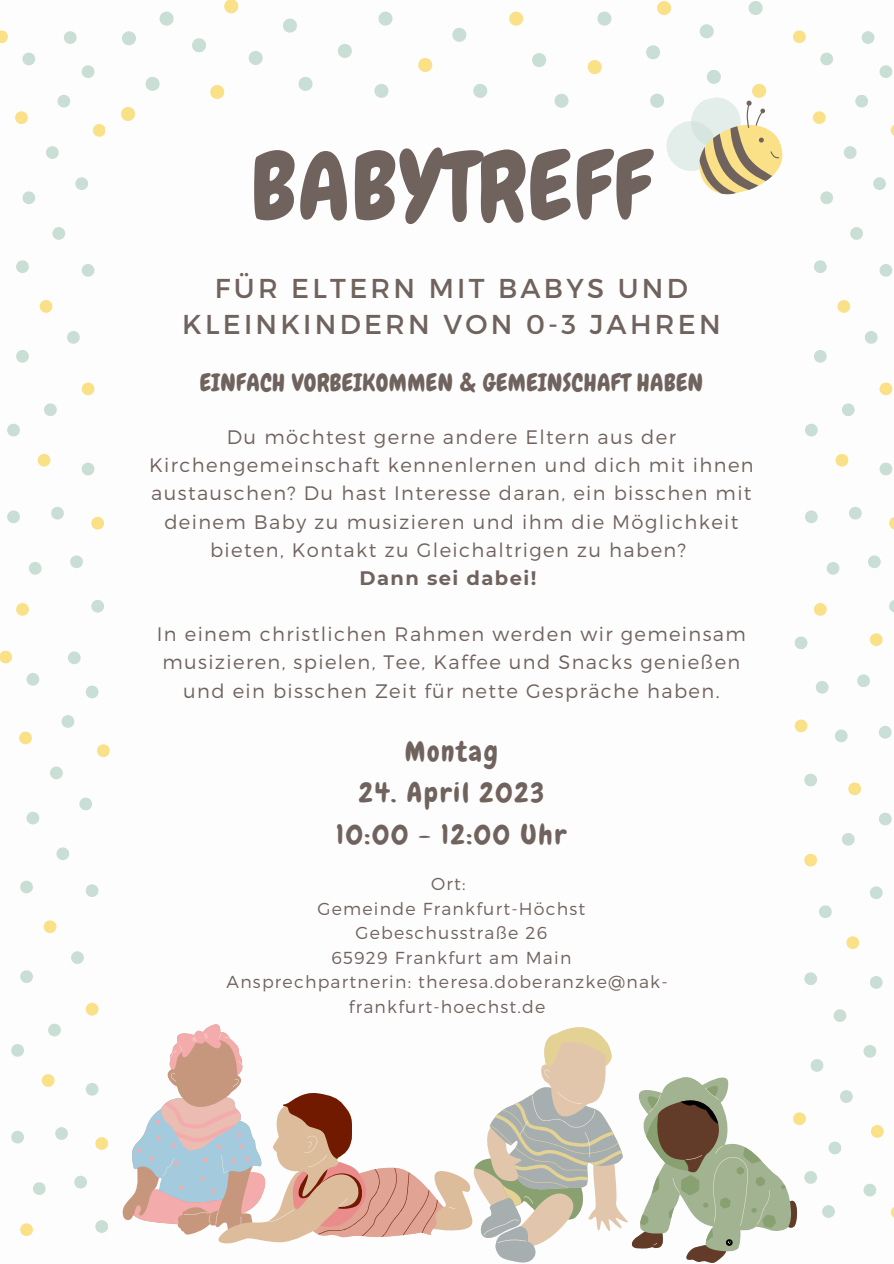
<style>
.page{position:relative;width:894px;height:1264px;background:#fff}
.page>*{position:absolute;margin:0;border:0;box-sizing:border-box;transform-origin:0 0}
.t1{font:93.9px "Chewy";letter-spacing:.02em;color:#70635e}
.t2{font:27.6px/41.2px "Chewy";letter-spacing:.07em;color:#70635e;text-align:center}
.t3{font:27.3px/36.6px "Montserrat";letter-spacing:.12em;color:#70635e;text-align:center}
.t4{font:24.15px "Chewy";letter-spacing:.02em;color:#70635e}
.t5{font:300 19.5px/28.2px "Montserrat";letter-spacing:.07em;color:#70635e;text-align:center}
.t6{font:700 19.5px "Montserrat";letter-spacing:.07em;color:#70635e}
.t7{font:300 17.4px/24.8px "Montserrat";letter-spacing:.07em;color:#70635e;text-align:center}
</style>
<div class="page">
<svg style="left:82px;top:264px;width:12px;height:13px"></svg>
<svg style="left:16px;top:350px;width:13px;height:12px"></svg>
<svg style="left:44px;top:403px;width:13px;height:13px"></svg>
<svg style="left:7px;top:510px;width:13px;height:13px"></svg>
<svg style="left:75px;top:177px;width:13px;height:13px"></svg>
<svg style="left:22px;top:191px;width:13px;height:13px"></svg>
<svg style="left:57px;top:95px;width:13px;height:12px"></svg>
<svg style="left:64px;top:31px;width:13px;height:13px"></svg>
<svg style="left:70px;top:555px;width:13px;height:13px"></svg>
<svg style="left:82px;top:382px;width:12px;height:13px"></svg>
<svg style="left:38px;top:454px;width:12px;height:12px"></svg>
<svg style="left:91px;top:517px;width:13px;height:12px"></svg>
<svg style="left:15px;top:111px;width:13px;height:13px"></svg>
<svg style="left:0;top:30px;width:8px;height:13px"></svg>
<svg style="left:93px;top:124px;width:12px;height:13px"></svg>
<svg style="left:40px;top:300px;width:12px;height:13px"></svg>
<svg style="left:16px;top:603px;width:13px;height:12px"></svg>
<svg style="left:52px;top:227px;width:13px;height:13px"></svg>
<svg style="left:16px;top:260px;width:13px;height:13px"></svg>
<svg style="left:82px;top:462px;width:12px;height:13px"></svg>
<svg style="left:22px;top:53px;width:13px;height:12px"></svg>
<svg style="left:82px;top:65px;width:12px;height:13px"></svg>
<svg style="left:7px;top:424px;width:13px;height:12px"></svg>
<svg style="left:67px;top:331px;width:13px;height:13px"></svg>
<svg style="left:46px;top:146px;width:13px;height:13px"></svg>
<svg style="left:51px;top:507px;width:13px;height:12px"></svg>
<svg style="left:29px;top:562px;width:13px;height:12px"></svg>
<svg style="left:91px;top:600px;width:13px;height:12px"></svg>
<svg style="left:86px;top:884px;width:12px;height:13px"></svg>
<svg style="left:20px;top:970px;width:13px;height:12px"></svg>
<svg style="left:48px;top:1023px;width:13px;height:13px"></svg>
<svg style="left:11px;top:1130px;width:13px;height:13px"></svg>
<svg style="left:79px;top:797px;width:13px;height:13px"></svg>
<svg style="left:27px;top:811px;width:12px;height:13px"></svg>
<svg style="left:62px;top:715px;width:12px;height:12px"></svg>
<svg style="left:68px;top:651px;width:13px;height:13px"></svg>
<svg style="left:74px;top:1175px;width:13px;height:13px"></svg>
<svg style="left:86px;top:1002px;width:12px;height:13px"></svg>
<svg style="left:42px;top:1074px;width:12px;height:12px"></svg>
<svg style="left:95px;top:1137px;width:13px;height:12px"></svg>
<svg style="left:19px;top:731px;width:13px;height:13px"></svg>
<svg style="left:0;top:650px;width:12px;height:13px"></svg>
<svg style="left:97px;top:744px;width:12px;height:13px"></svg>
<svg style="left:44px;top:920px;width:12px;height:13px"></svg>
<svg style="left:20px;top:1223px;width:13px;height:12px"></svg>
<svg style="left:56px;top:847px;width:13px;height:13px"></svg>
<svg style="left:20px;top:880px;width:13px;height:13px"></svg>
<svg style="left:86px;top:1083px;width:12px;height:12px"></svg>
<svg style="left:27px;top:673px;width:12px;height:12px"></svg>
<svg style="left:86px;top:685px;width:12px;height:13px"></svg>
<svg style="left:11px;top:1044px;width:13px;height:12px"></svg>
<svg style="left:71px;top:951px;width:13px;height:13px"></svg>
<svg style="left:50px;top:766px;width:13px;height:13px"></svg>
<svg style="left:55px;top:1127px;width:13px;height:12px"></svg>
<svg style="left:33px;top:1182px;width:13px;height:12px"></svg>
<svg style="left:95px;top:1220px;width:13px;height:12px"></svg>
<svg style="left:378px;top:12px;width:14px;height:14px"></svg>
<svg style="left:473px;top:84px;width:14px;height:14px"></svg>
<svg style="left:532px;top:53px;width:14px;height:14px"></svg>
<svg style="left:283px;top:19px;width:14px;height:14px"></svg>
<svg style="left:298px;top:77px;width:14px;height:14px"></svg>
<svg style="left:192px;top:38px;width:14px;height:14px"></svg>
<svg style="left:122px;top:31px;width:14px;height:14px"></svg>
<svg style="left:699px;top:24px;width:14px;height:14px"></svg>
<svg style="left:509px;top:12px;width:14px;height:14px"></svg>
<svg style="left:587px;top:60px;width:14px;height:14px"></svg>
<svg style="left:657px;top:1px;width:14px;height:14px"></svg>
<svg style="left:210px;top:85px;width:14px;height:14px"></svg>
<svg style="left:121px;top:107px;width:14px;height:13px"></svg>
<svg style="left:224px;top:0;width:14px;height:13px"></svg>
<svg style="left:418px;top:58px;width:14px;height:14px"></svg>
<svg style="left:338px;top:44px;width:14px;height:14px"></svg>
<svg style="left:374px;top:84px;width:14px;height:14px"></svg>
<svg style="left:597px;top:12px;width:14px;height:14px"></svg>
<svg style="left:145px;top:77px;width:14px;height:14px"></svg>
<svg style="left:159px;top:12px;width:14px;height:14px"></svg>
<svg style="left:554px;top:94px;width:14px;height:14px"></svg>
<svg style="left:452px;top:28px;width:14px;height:14px"></svg>
<svg style="left:248px;top:51px;width:14px;height:14px"></svg>
<svg style="left:646px;top:45px;width:14px;height:14px"></svg>
<svg style="left:650px;top:70px;width:133px;height:125px"></svg>
<svg style="left:748px;top:1px;width:14px;height:14px"></svg>
<svg style="left:879px;top:264px;width:13px;height:13px"></svg>
<svg style="left:814px;top:350px;width:12px;height:12px"></svg>
<svg style="left:842px;top:403px;width:12px;height:13px"></svg>
<svg style="left:805px;top:510px;width:12px;height:13px"></svg>
<svg style="left:873px;top:177px;width:12px;height:13px"></svg>
<svg style="left:820px;top:191px;width:12px;height:13px"></svg>
<svg style="left:855px;top:95px;width:12px;height:12px"></svg>
<svg style="left:861px;top:31px;width:13px;height:13px"></svg>
<svg style="left:868px;top:555px;width:12px;height:13px"></svg>
<svg style="left:879px;top:382px;width:13px;height:13px"></svg>
<svg style="left:835px;top:454px;width:13px;height:12px"></svg>
<svg style="left:889px;top:517px;width:4px;height:12px"></svg>
<svg style="left:813px;top:111px;width:12px;height:13px"></svg>
<svg style="left:793px;top:30px;width:12px;height:13px"></svg>
<svg style="left:890px;top:125px;width:3px;height:10px"></svg>
<svg style="left:837px;top:300px;width:12px;height:13px"></svg>
<svg style="left:814px;top:603px;width:12px;height:12px"></svg>
<svg style="left:850px;top:227px;width:12px;height:13px"></svg>
<svg style="left:814px;top:260px;width:12px;height:13px"></svg>
<svg style="left:879px;top:462px;width:13px;height:13px"></svg>
<svg style="left:820px;top:53px;width:12px;height:12px"></svg>
<svg style="left:879px;top:65px;width:13px;height:13px"></svg>
<svg style="left:805px;top:424px;width:12px;height:12px"></svg>
<svg style="left:865px;top:331px;width:12px;height:13px"></svg>
<svg style="left:843px;top:146px;width:13px;height:13px"></svg>
<svg style="left:849px;top:507px;width:12px;height:12px"></svg>
<svg style="left:826px;top:562px;width:13px;height:12px"></svg>
<svg style="left:889px;top:600px;width:4px;height:12px"></svg>
<svg style="left:804px;top:972px;width:12px;height:13px"></svg>
<svg style="left:870px;top:886px;width:12px;height:13px"></svg>
<svg style="left:842px;top:833px;width:12px;height:12px"></svg>
<svg style="left:879px;top:726px;width:12px;height:12px"></svg>
<svg style="left:863px;top:1045px;width:13px;height:12px"></svg>
<svg style="left:815px;top:681px;width:13px;height:12px"></svg>
<svg style="left:804px;top:853px;width:12px;height:13px"></svg>
<svg style="left:848px;top:782px;width:12px;height:13px"></svg>
<svg style="left:794px;top:719px;width:13px;height:13px"></svg>
<svg style="left:871px;top:1125px;width:12px;height:12px"></svg>
<svg style="left:890px;top:1207px;width:3px;height:10px"></svg>
<svg style="left:846px;top:936px;width:12px;height:13px"></svg>
<svg style="left:869px;top:633px;width:13px;height:13px"></svg>
<svg style="left:870px;top:976px;width:12px;height:12px"></svg>
<svg style="left:804px;top:773px;width:12px;height:13px"></svg>
<svg style="left:863px;top:1183px;width:13px;height:13px"></svg>
<svg style="left:879px;top:812px;width:12px;height:13px"></svg>
<svg style="left:819px;top:905px;width:12px;height:13px"></svg>
<svg style="left:122px;top:1009px;width:730px;height:254px"></svg>
<svg style="left:835px;top:729px;width:12px;height:13px"></svg>
<svg style="left:857px;top:674px;width:12px;height:13px"></svg>
<svg style="left:794px;top:636px;width:13px;height:13px"></svg>
<h1 class="t1" style="left:251px;top:127px;width:401px">BABYTREFF</h1>
<h3 class="t3" style="left:182px;top:268px;width:539px">FÜR ELTERN MIT BABYS UND<br>KLEINKINDERN VON 0-3 JAHREN</h3>
<p class="t4" style="left:200px;top:367px;width:505px">EINFACH VORBEIKOMMEN &amp; GEMEINSCHAFT HABEN</p>
<p class="t5" style="left:149px;top:422px;width:606px">Du möchtest gerne andere Eltern aus der Kirchengemeinschaft kennenlernen und dich mit ihnen austauschen? Du hast Interesse daran, ein bisschen mit deinem Baby zu musizieren und ihm die Möglichkeit bieten, Kontakt zu Gleichaltrigen zu haben?</p>
<p class="t6" style="left:359px;top:566px;width:178px">Dann sei dabei!</p>
<p class="t5" style="left:157px;top:619px;width:590px">In einem christlichen Rahmen werden wir gemeinsam musizieren, spielen, Tee, Kaffee und Snacks genießen und ein bisschen Zeit für nette Gespräche haben.</p>
<h2 class="t2" style="left:404px;top:731px;width:95px">Montag</h2>
<h2 class="t2" style="left:336px;top:772px;width:231px">24. April 2023<br>10:00 - 12:00 Uhr</h2>
<p class="t7" style="left:317px;top:870px;width:269px">Ort:<br>Gemeinde Frankfurt-Höchst<br>Gebeschusstraße 26<br>65929 Frankfurt am Main</p>
<p class="t7" style="left:226px;top:968px;width:442px">Ansprechpartnerin: theresa.doberanzke@nak&shy;frankfurt-hoechst.de</p>
</div>
